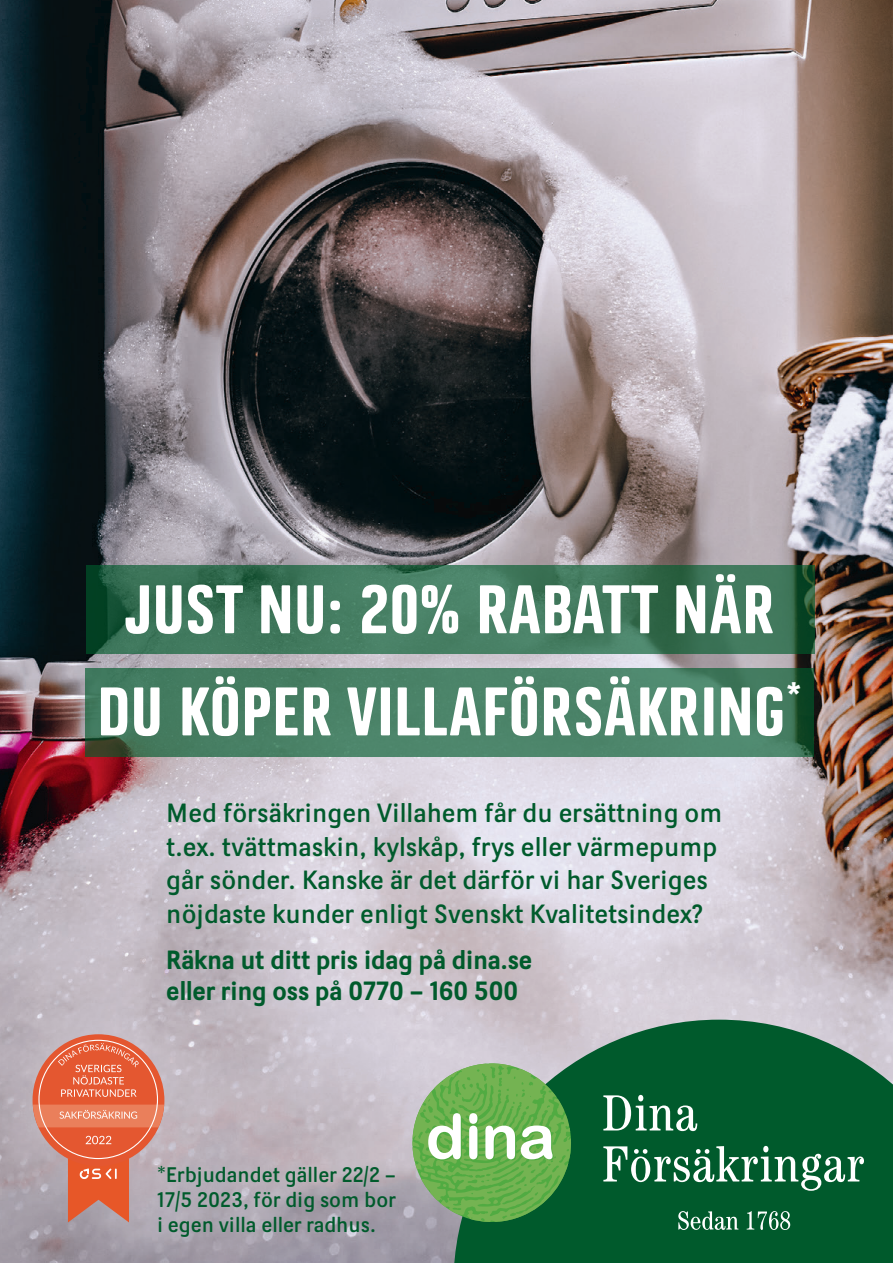
<style>
.page{position:relative;width:893px;height:1263px;background:#fff}
.page>*{position:absolute;margin:0;border:0;box-sizing:border-box;transform-origin:0 0}
.t1{font:67.65px/102.1px "Dina Headline";color:#fff;text-align:center}
.t2{font:500 25.95px/33.8px "Dina";color:#005b2c}
.t3{font:700 25.95px/31.2px "Dina";color:#005b2c}
.t4{font:500 20.85px/24.9px "Dina";color:#005b2c;text-align:justify}
</style>
<div class="page">
<img style="left:0;top:0;width:893px;height:1263px">
<svg style="left:453px;top:1020px;width:440px;height:243px;background:#1e6a44"></svg>
<svg style="left:603px;top:1095px;width:94px;height:36px"></svg>
<svg style="left:603px;top:1146px;width:261px;height:45px"></svg>
<svg style="left:678px;top:1211px;width:60px;height:19px"></svg>
<svg style="left:747px;top:1211px;width:43px;height:19px"></svg>
<svg style="left:407px;top:1058px;width:169px;height:169px;background:#79ae6e"></svg>
<svg style="left:33px;top:1040px;width:131px;height:182px;background:#d77f69"></svg>
<svg style="left:87px;top:565px;width:728px;height:89px;background:#3b7458"></svg>
<svg style="left:85px;top:668px;width:729px;height:88px;background:#477f64"></svg>
<p class="t1" style="left:97px;top:558px;width:706px">JUST NU: 20% RABATT NÄR<br>DU KÖPER VILLAFÖRSÄKRING<sup>*</sup></p>
<p class="t2" style="left:166px;top:796px;width:557px">Med försäkringen Villahem får du ersättning om t.ex. tvättmaskin, kylskåp, frys eller värmepump går sönder. Kanske är det därför vi har Sveriges nöjdaste kunder enligt Svenskt Kvalitetsindex?</p>
<p class="t3" style="left:166px;top:944px;width:367px">Räkna ut ditt pris idag på dina.se eller ring oss på 0770 – 160 500</p>
<p class="t4" style="left:157px;top:1162px;width:241px">*Erbjudandet gäller 22/2 – 17/5 2023, för dig som bor i egen villa eller radhus.</p>
</div>
